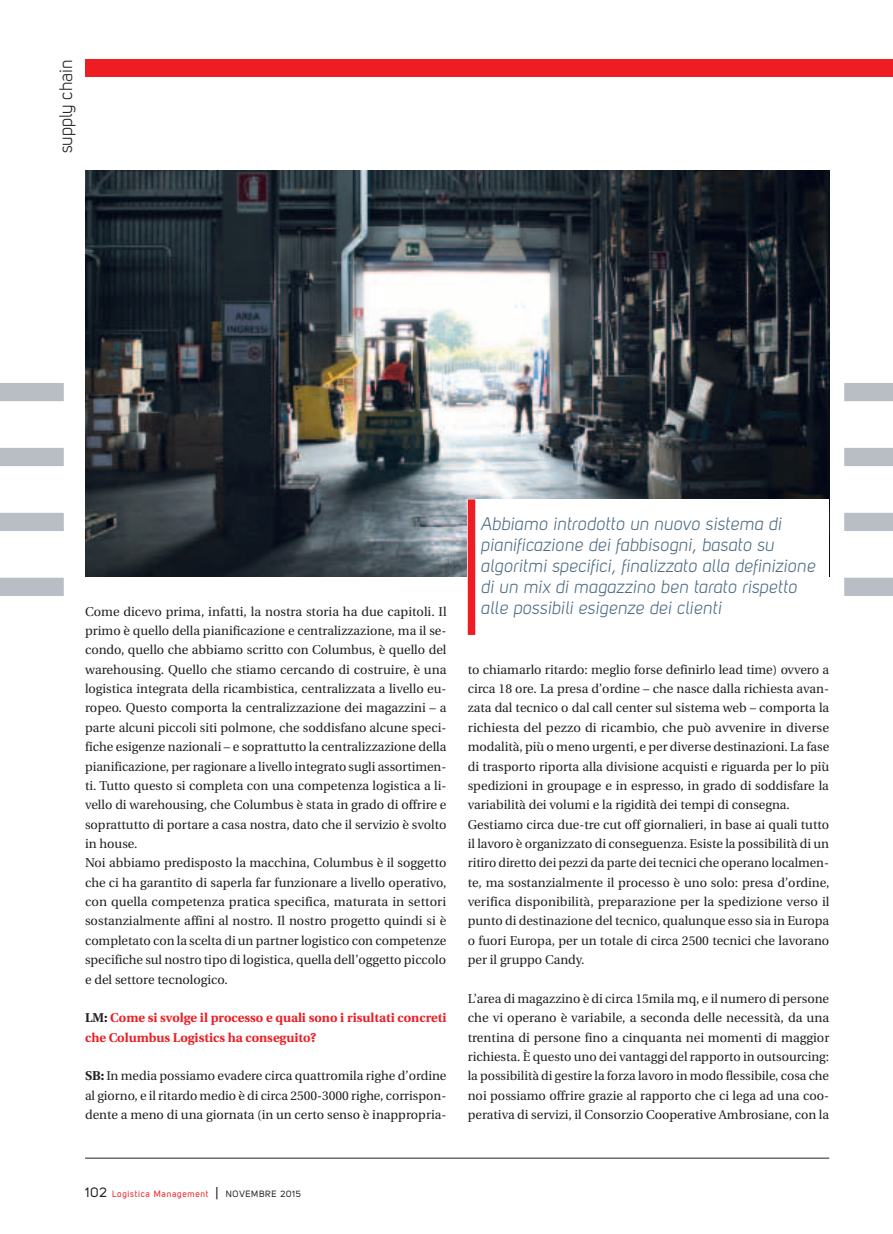
<style>
.page{position:relative;width:893px;height:1234px;background:#fff}
.page>*{position:absolute;margin:0;border:0;box-sizing:border-box;transform-origin:0 0}
.t1{font:18px/21px "Uni Sans Book Italic";letter-spacing:.01em;color:#4b6a83}
.t2{font:18px "Uni Sans Book";color:#231f20}
.t3{font:12.75px/19.4px "Utopia";color:#231f20}
.t4{font:700 12.75px/19.4px "Utopia";color:#ee1d23}
.t5{font:9px "Uni Sans Regular";letter-spacing:.07em;color:#ee1d23}
.s1{color:#231f20}
.s2{font-weight:700}
.s3{font-size:13.5px;color:#231f20}
</style>
<div class="page">
<hr style="left:85px;top:1157px;width:744px;height:1px;background:#231f20">
<div style="left:85px;top:60px;width:808px;height:17px;background:#ee1d23"></div>
<div style="left:844px;top:577px;width:49px;height:19px;background:#b8bec4"></div>
<div style="left:844px;top:512px;width:49px;height:19px;background:#b8bec4"></div>
<div style="left:844px;top:448px;width:49px;height:18px;background:#b8bec4"></div>
<div style="left:844px;top:383px;width:49px;height:18px;background:#b8bec4"></div>
<div style="left:0;top:577px;width:64px;height:19px;background:#b8bec4"></div>
<div style="left:0;top:512px;width:64px;height:19px;background:#b8bec4"></div>
<div style="left:0;top:448px;width:64px;height:18px;background:#b8bec4"></div>
<div style="left:0;top:383px;width:64px;height:18px;background:#b8bec4"></div>
<img style="left:85px;top:170px;width:744px;height:406px">
<div style="left:468px;top:499px;width:361px;height:135px;background:#fff"></div>
<div style="left:468px;top:499px;width:7px;height:135px;background:#ee1d23"></div>
<h1 class="t2" style="left:56px;top:153px;width:95px;rotate:-90deg">supply chain</h1>
<p class="t3" style="left:85px;top:601px;width:363px">Come dicevo prima, infatti, la nostra storia ha due capitoli. Il primo è quello della pianificazione e centralizzazione, ma il se&shy;condo, quello che abbiamo scritto con Columbus, è quello del warehousing. Quello che stiamo cercando di costruire, è una logistica integrata della ricambistica, centralizzata a livello eu&shy;ropeo. Questo comporta la centralizzazione dei magazzini – a parte alcuni piccoli siti polmone, che soddisfano alcune speci&shy;fiche esigenze nazionali – e soprattutto la centralizzazione della pianificazione, per ragionare a livello integrato sugli assortimen&shy;ti. Tutto questo si completa con una competenza logistica a li&shy;vello di warehousing, che Columbus è stata in grado di offrire e soprattutto di portare a casa nostra, dato che il servizio è svolto in house.<br>Noi abbiamo predisposto la macchina, Columbus è il soggetto che ci ha garantito di saperla far funzionare a livello operativo, con quella competenza pratica specifica, maturata in settori sostanzialmente affini al nostro. Il nostro progetto quindi si è completato con la scelta di un partner logistico con competenze specifiche sul nostro tipo di logistica, quella dell’oggetto piccolo e del settore tecnologico.</p>
<p class="t4" style="left:85px;top:1008px;width:363px"><span class="s1">LM:</span> Come si svolge il processo e quali sono i risultati concreti che Columbus Logistics ha conseguito?</p>
<p class="t3" style="left:85px;top:1066px;width:363px;text-align:justify"><span class="s2">SB:</span> In media possiamo evadere circa quattromila righe d’ordine al giorno, e il ritardo medio è di circa 2500-3000 righe, corrispon&shy;dente a meno di una giornata (in un certo senso è inappropria-</p>
<h1 class="t1" style="left:480px;top:513px;width:336px">Abbiamo introdotto un nuovo sistema di pianificazione dei fabbisogni, basato su algoritmi specifici, finalizzato alla definizione di un mix di magazzino ben tarato rispetto alle possibili esigenze dei clienti</h1>
<p class="t3" style="left:468px;top:659px;width:363px">to chiamarlo ritardo: meglio forse definirlo lead time) ovvero a circa 18 ore. La presa d’ordine – che nasce dalla richiesta avan&shy;zata dal tecnico o dal call center sul sistema web – comporta la richiesta del pezzo di ricambio, che può avvenire in diverse modalità, più o meno urgenti, e per diverse destinazioni. La fase di trasporto riporta alla divisione acquisti e riguarda per lo più spedizioni in groupage e in espresso, in grado di soddisfare la variabilità dei volumi e la rigidità dei tempi di consegna.<br>Gestiamo circa due-tre cut off giornalieri, in base ai quali tutto il lavoro è organizzato di conseguenza. Esiste la possibilità di un ritiro diretto dei pezzi da parte dei tecnici che operano localmen&shy;te, ma sostanzialmente il processo è uno solo: presa d’ordine, verifica disponibilità, preparazione per la spedizione verso il punto di destinazione del tecnico, qualunque esso sia in Europa o fuori Europa, per un totale di circa 2500 tecnici che lavorano per il gruppo Candy.</p>
<p class="t3" style="left:468px;top:988px;width:363px;text-align:justify">L’area di magazzino è di circa 15mila mq, e il numero di persone che vi operano è variabile, a seconda delle necessità, da una trentina di persone fino a cinquanta nei momenti di maggior richiesta. È questo uno dei vantaggi del rapporto in outsourcing: la possibilità di gestire la forza lavoro in modo flessibile, cosa che noi possiamo offrire grazie al rapporto che ci lega ad una coo&shy;perativa di servizi, il Consorzio Cooperative Ambrosiane, con la</p>
<p class="t5" style="left:85px;top:1187px;width:217px"><span class="s3">102</span> Logistica Management <span class="s3">|</span> <span class="s1">NOVEMBRE 2015</span></p>
</div>
